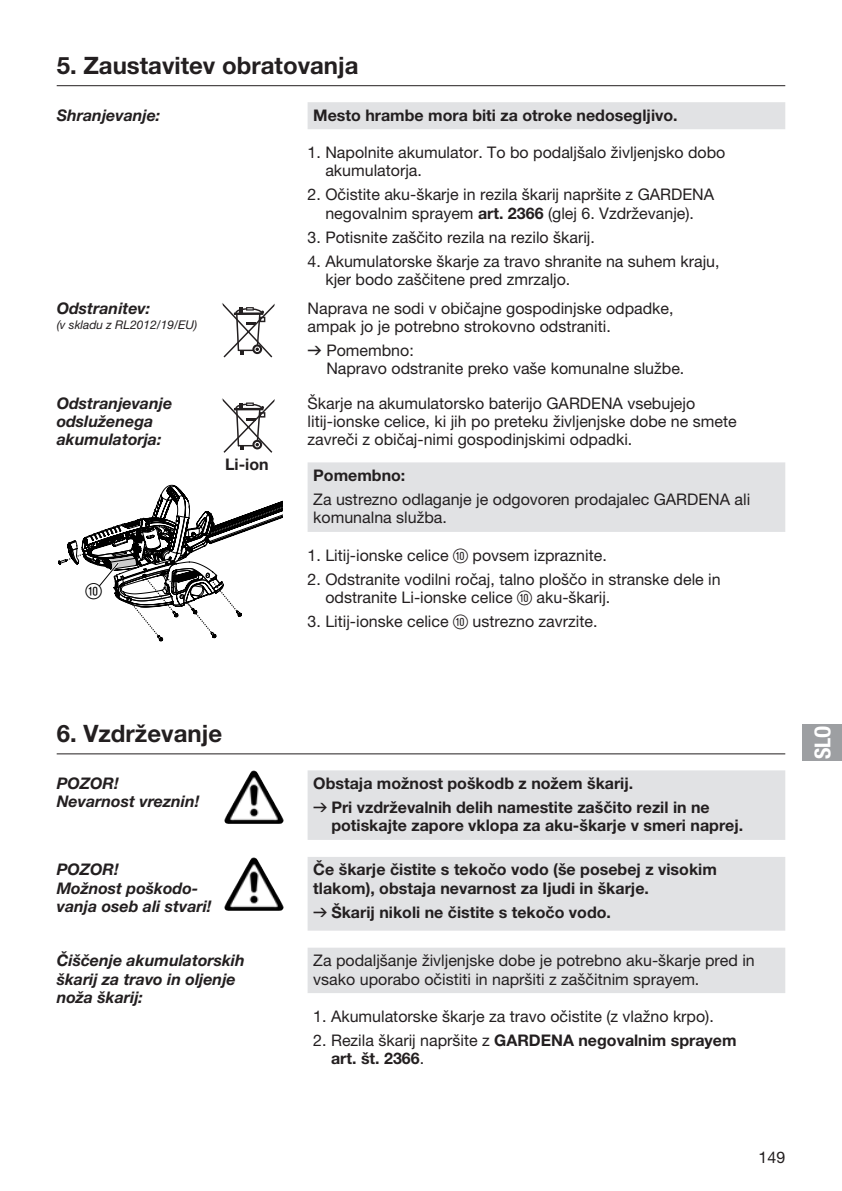
<style>
.page{position:relative;width:842px;height:1191px;background:#fff}
.page>*{position:absolute;margin:0;border:0;box-sizing:border-box;transform-origin:0 0}
.t1{font:700 24px "GARDENA Pro";color:#231f20}
.t2{font:22px "GARDENA Pro Bo Cond";color:#fff}
.t3{font:22px "Ziffernim Kreisund Quadrat BQ";color:#000}
.t4{font:16px/18.4px "GARDENA Pro";color:#231f20}
.t5{font:700 16px/18.4px "GARDENA Pro";color:#231f20}
.t6{font:italic 700 16px/18.4px "GARDENA Pro";color:#231f20}
.t7{font:italic 12px "GARDENA Pro";color:#231f20}
.s1{font-weight:700}
.s2{font-family:"Formdruck"}
.s3{font-family:"Ziffernim Kreisund Quadrat BQ";font-size:20px}
.s4{font-family:"Formdruck";font-weight:400}
.s5{font-weight:400}
</style>
<div class="page">
<div style="left:802px;top:724px;width:40px;height:36px;background:#9d9fa2"></div>
<svg style="left:308px;top:102px;width:477px;height:430px"></svg>
<hr style="left:57px;top:85px;width:728px;height:1px;background:#231f20">
<svg style="left:222px;top:303px;width:53px;height:55px"></svg>
<svg style="left:221px;top:398px;width:54px;height:55px"></svg>
<svg style="left:58px;top:484px;width:225px;height:157px"></svg>
<svg style="left:308px;top:770px;width:477px;height:223px;fill:#e1e2e4"></svg>
<hr style="left:57px;top:753px;width:728px;height:1px;background:#231f20">
<img style="left:226px;top:770px;width:27px;height:45px">
<img style="left:226px;top:857px;width:27px;height:45px">
<h1 class="t1" style="left:57px;top:50px;width:303px">5. Zaustavitev obratovanja</h1>
<p class="t6" style="left:57px;top:105px;width:105px">Shranjevanje:</p>
<p class="t5" style="left:313px;top:105px;width:366px">Mesto hrambe mora biti za otroke nedosegljivo.</p>
<p class="t4" style="left:325px;top:143px;width:402px;text-indent:-18px">1. Napolnite akumulator. To bo podaljšalo življenjsko dobo akumulatorja.</p>
<p class="t4" style="left:308px;top:185px;width:408px;text-align:center">2. Očistite aku-škarje in rezila škarij napršite z GARDENA negovalnim sprayem <span class="s1">art. 2366</span> (glej 6. Vzdrževanje).</p>
<p class="t4" style="left:308px;top:227px;width:289px">3. Potisnite zaščito rezila na rezilo škarij.</p>
<p class="t4" style="left:325px;top:252px;width:396px;text-indent:-18px">4. Akumulatorske škarje za travo shranite na suhem kraju, kjer bodo zaščitene pred zmrzaljo.</p>
<p class="t6" style="left:57px;top:298px;width:95px">Odstranitev:</p>
<p class="t7" style="left:57px;top:317px;width:142px">(v skladu z RL2012/19/EU)</p>
<p class="t4" style="left:308px;top:298px;width:367px">Naprava ne sodi v običajne gospodinjske odpadke, ampak jo je potrebno strokovno odstraniti.</p>
<p class="t4" style="left:326px;top:341px;width:359px;text-indent:-19px"><span class="s2">v</span> Pomembno:<br>Napravo odstranite preko vaše komunalne službe.</p>
<p class="t6" style="left:57px;top:393px;width:117px">Odstranjevanje odsluženega akumulatorja:</p>
<h2 class="t3" style="left:86px;top:579px;width:18px">0</h2>
<p class="t5" style="left:225px;top:455px;width:45px">Li-ion</p>
<p class="t4" style="left:308px;top:393px;width:431px">Škarje na akumulatorsko baterijo GARDENA vsebujejo litij-ionske celice, ki jih po preteku življenjske dobe ne smete zavreči z običaj-nimi gospodinjskimi odpadki.</p>
<p class="t5" style="left:313px;top:465px;width:94px">Pomembno:</p>
<p class="t4" style="left:313px;top:490px;width:439px">Za ustrezno odlaganje je odgovoren prodajalec GARDENA ali komunalna služba.</p>
<p class="t4" style="left:308px;top:545px;width:301px">1. Litij-ionske celice <span class="s3">0</span> povsem izpraznite.</p>
<p class="t4" style="left:325px;top:569px;width:397px;text-indent:-18px">2. Odstranite vodilni ročaj, talno ploščo in stranske dele in odstranite Li-ionske celice <span class="s3">0</span> aku-škarij.</p>
<p class="t4" style="left:308px;top:612px;width:291px">3. Litij-ionske celice <span class="s3">0</span> ustrezno zavrzite.</p>
<h1 class="t1" style="left:57px;top:718px;width:167px">6. Vzdrževanje</h1>
<p class="t6" style="left:57px;top:773px;width:144px">POZOR!<br>Nevarnost vreznin!</p>
<p class="t5" style="left:313px;top:771px;width:398px;line-height:24px">Obstaja možnost poškodb z nožem škarij.<br><span class="s4">v</span> Pri vzdrževalnih delih namestite zaščito rezil in ne</p>
<p class="t5" style="left:331px;top:816px;width:413px">potiskajte zapore vklopa za aku-škarje v smeri naprej.</p>
<p class="t6" style="left:57px;top:860px;width:156px">POZOR!<br>Možnost poškodo&shy;vanja oseb ali stvari!</p>
<p class="t5" style="left:313px;top:860px;width:405px">Če škarje čistite s tekočo vodo (še posebej z visokim tlakom), obstaja nevarnost za Ijudi in škarje.</p>
<p class="t5" style="left:313px;top:902px;width:299px"><span class="s4">v</span> Škarij nikoli ne čistite s tekočo vodo.</p>
<p class="t6" style="left:57px;top:951px;width:190px">Čiščenje akumulatorskih škarij za travo in oljenje noža škarij:</p>
<p class="t4" style="left:313px;top:951px;width:443px">Za podaljšanje življenjske dobe je potrebno aku-škarje pred in vsako uporabo očistiti in napršiti z zaščitnim sprayem.</p>
<p class="t4" style="left:313px;top:1006px;width:402px">1. Akumulatorske škarje za travo očistite (z vlažno krpo).</p>
<p class="t5" style="left:331px;top:1030px;width:407px;text-indent:-18px"><span class="s5">2. Rezila škarij napršite z</span> GARDENA negovalnim sprayem art. št. 2366<span class="s5">.</span></p>
<h2 class="t2" style="left:809px;top:759px;width:35px;rotate:-90deg">SLO</h2>
<p class="t4" style="left:759px;top:1147px;width:28px">149</p>
</div>
